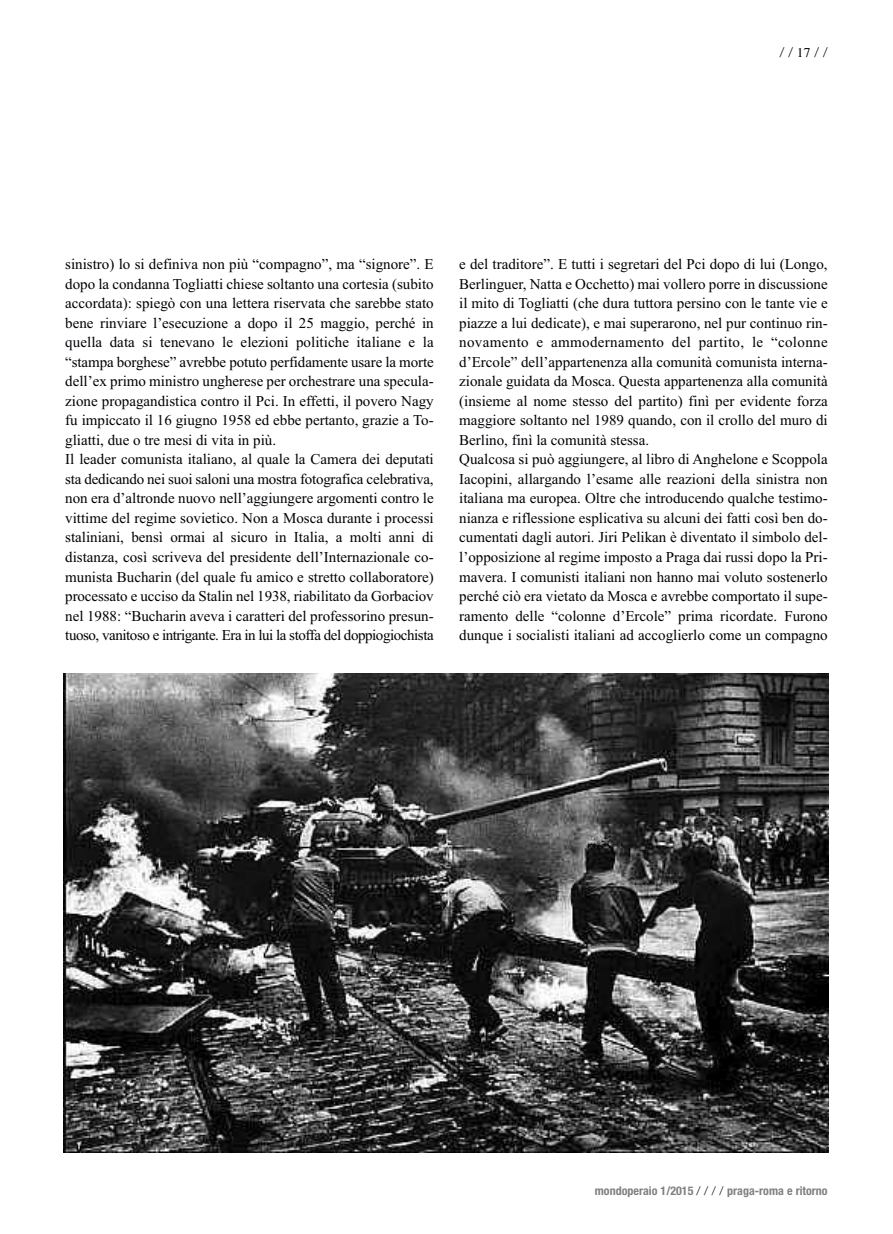
<style>
.page{position:relative;width:893px;height:1234px;background:#fff}
.page>*{position:absolute;margin:0;border:0;box-sizing:border-box;transform-origin:0 0}
.t1{font:15px/19.5px "Times New Roman";color:#000006}
.t2{font:300 13.5px "Helvetica Neue";color:#000006}
.t3{font:700 condensed 12px "Helvetica Neue";color:#808082}
.s1{font-family:"Times";font-weight:400}
.s2{font-weight:300;font-stretch:normal;color:#000006}
</style>
<div class="page">
<img style="left:63px;top:673px;width:765px;height:479px">
<p class="t2" style="left:780px;top:41px;width:49px">//<span class="s1">17</span>//</p>
<p class="t1" style="left:65px;top:254px;width:370px">sinistro) lo si definiva non più “compagno”, ma “signore”. E dopo la condanna Togliatti chiese soltanto una cortesia (subito accordata): spiegò con una lettera riservata che sarebbe stato bene rinviare l’esecuzione a dopo il 25 maggio, perché in quella data si tenevano le elezioni politiche italiane e la “stampa borghese” avrebbe potuto perfidamente usare la morte dell’ex primo ministro ungherese per orchestrare una specula&shy;zione propagandistica contro il Pci. In effetti, il povero Nagy fu impiccato il 16 giugno 1958 ed ebbe pertanto, grazie a To&shy;gliatti, due o tre mesi di vita in più.<br>Il leader comunista italiano, al quale la Camera dei deputati sta dedicando nei suoi saloni una mostra fotografica celebrativa, non era d’altronde nuovo nell’aggiungere argomenti contro le vittime del regime sovietico. Non a Mosca durante i processi staliniani, bensì ormai al sicuro in Italia, a molti anni di distanza, così scriveva del presidente dell’Internazionale co&shy;munista Bucharin (del quale fu amico e stretto collaboratore) processato e ucciso da Stalin nel 1938, riabilitato da Gorbaciov nel 1988: “Bucharin aveva i caratteri del professorino presun&shy;tuoso, vanitoso e intrigante. Era in lui la stoffa del doppiogiochista</p>
<p class="t1" style="left:459px;top:254px;width:370px">e del traditore”. E tutti i segretari del Pci dopo di lui (Longo, Berlinguer, Natta e Occhetto) mai vollero porre in discussione il mito di Togliatti (che dura tuttora persino con le tante vie e piazze a lui dedicate), e mai superarono, nel pur continuo rin&shy;novamento e ammodernamento del partito, le “colonne d’Ercole” dell’appartenenza alla comunità comunista interna&shy;zionale guidata da Mosca. Questa appartenenza alla comunità (insieme al nome stesso del partito) finì per evidente forza maggiore soltanto nel 1989 quando, con il crollo del muro di Berlino, finì la comunità stessa.<br>Qualcosa si può aggiungere, al libro di Anghelone e Scoppola Iacopini, allargando l’esame alle reazioni della sinistra non italiana ma europea. Oltre che introducendo qualche testimo&shy;nianza e riflessione esplicativa su alcuni dei fatti così ben do&shy;cumentati dagli autori. Jiri Pelikan è diventato il simbolo del&shy;l’opposizione al regime imposto a Praga dai russi dopo la Pri&shy;mavera. I comunisti italiani non hanno mai voluto sostenerlo perché ciò era vietato da Mosca e avrebbe comportato il supe&shy;ramento delle “colonne d’Ercole” prima ricordate. Furono dunque i socialisti italiani ad accoglierlo come un compagno</p>
<p class="t3" style="left:595px;top:1180px;width:234px">mondoperaio 1/2015 <span class="s2">/ / / /</span> praga-roma e ritorno</p>
</div>
